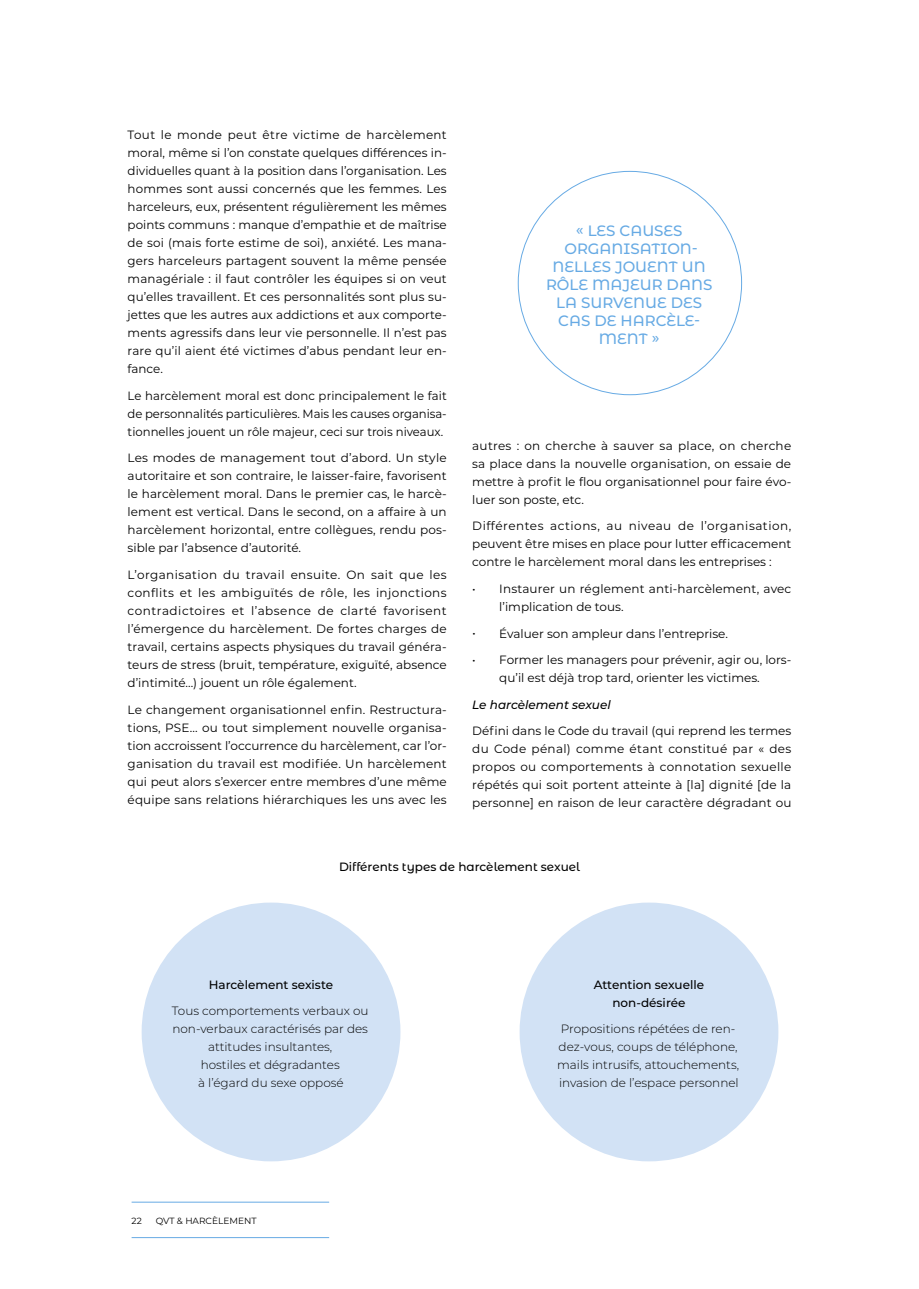
<style>
.page{position:relative;width:919px;height:1289px;background:#fff}
.page>*{position:absolute;margin:0;border:0;box-sizing:border-box;transform-origin:0 0}
.t1{font:500 15px/18px "Montserrat Alternates";color:#67aae4;text-align:center}
.t2{font:12px/18px "Montserrat";color:#000;text-align:justify}
.t3{font:300 12px/18px "Montserrat";color:#000;text-align:center}
.t4{font:500 12px/18px "Montserrat";color:#000;text-align:center}
.t5{font:500 12px "Montserrat Alternates";color:#000}
.t6{font:italic 500 12px "Montserrat";color:#000}
.t7{font:9px "Montserrat";color:#000}
</style>
<div class="page">
<hr style="left:132px;top:1201px;width:197px;height:1px;background:#67aae4">
<hr style="left:132px;top:1237px;width:197px;height:1px;background:#67aae4">
<div style="left:142px;top:902px;width:258px;height:259px;background:#d2e2f5;border-radius:50%"></div>
<div style="left:519px;top:902px;width:259px;height:259px;background:#d2e2f5;border-radius:50%"></div>
<p class="t2" style="left:128px;top:125px;width:320px">Tout le monde peut être victime de harcèlement moral, même si l’on constate quelques différences in&shy;dividuelles quant à la position dans l’organisation. Les hommes sont aussi concernés que les femmes. Les harceleurs, eux, présentent régulièrement les mêmes points communs : manque d’empathie et de maîtrise de soi (mais forte estime de soi), anxiété. Les mana&shy;gers harceleurs partagent souvent la même pensée managériale : il faut contrôler les équipes si on veut qu’elles travaillent. Et ces personnalités sont plus su&shy;jettes que les autres aux addictions et aux comporte&shy;ments agressifs dans leur vie personnelle. Il n’est pas rare qu’il aient été victimes d’abus pendant leur en&shy;fance.</p>
<p class="t2" style="left:128px;top:386px;width:320px">Le harcèlement moral est donc principalement le fait de personnalités particulières. Mais les causes organisa&shy;tionnelles jouent un rôle majeur, ceci sur trois niveaux.</p>
<p class="t2" style="left:128px;top:449px;width:320px">Les modes de management tout d’abord. Un style autoritaire et son contraire, le laisser-faire, favorisent le harcèlement moral. Dans le premier cas, le harcè&shy;lement est vertical. Dans le second, on a affaire à un harcèlement horizontal, entre collègues, rendu pos&shy;sible par l’absence d’autorité.</p>
<p class="t2" style="left:128px;top:565px;width:321px">L’organisation du travail ensuite. On sait que les conflits et les ambiguïtés de rôle, les injonctions contradictoires et l’absence de clarté favorisent l’émergence du harcèlement. De fortes charges de travail, certains aspects physiques du travail généra&shy;teurs de stress (bruit, température, exiguïté, absence d’intimité...) jouent un rôle également.</p>
<p class="t2" style="left:128px;top:700px;width:321px">Le changement organisationnel enfin. Restructura&shy;tions, PSE... ou tout simplement nouvelle organisa&shy;tion accroissent l’occurrence du harcèlement, car l’or&shy;ganisation du travail est modifiée. Un harcèlement qui peut alors s’exercer entre membres d’une même équipe sans relations hiérarchiques les uns avec les</p>
<p class="t1" style="left:546px;top:221px;width:168px">« LES CAUSES<br>ORGANISATION-<br>NELLES JOUENT UN<br>RÔLE MAJEUR DANS<br>LA SURVENUE DES<br>CAS DE HARCÈLE-<br>MENT »</p>
<p class="t2" style="left:472px;top:436px;width:320px">autres : on cherche à sauver sa place, on cherche sa place dans la nouvelle organisation, on essaie de mettre à profit le flou organisationnel pour faire évo&shy;luer son poste, etc.</p>
<p class="t2" style="left:472px;top:517px;width:320px">Différentes actions, au niveau de l’organisation, peuvent être mises en place pour lutter efficacement contre le harcèlement moral dans les entreprises :</p>
<p class="t2" style="left:499px;top:579px;width:293px;text-indent:-27px">• Instaurer un réglement anti-harcèlement, avec l’implication de tous.</p>
<p class="t2" style="left:472px;top:624px;width:257px">• Évaluer son ampleur dans l’entreprise.</p>
<p class="t2" style="left:472px;top:650px;width:320px;text-align:center">• Former les managers pour prévenir, agir ou, lors&shy;qu’il est déjà trop tard, orienter les victimes.</p>
<p class="t6" style="left:472px;top:696px;width:140px">Le harcèlement sexuel</p>
<p class="t2" style="left:472px;top:721px;width:321px">Défini dans le Code du travail (qui reprend les termes du Code pénal) comme étant constitué par « des propos ou comportements à connotation sexuelle répétés qui soit portent atteinte à [la] dignité [de la personne] en raison de leur caractère dégradant ou</p>
<p class="t5" style="left:339px;top:858px;width:242px">Différents types de harcèlement sexuel</p>
<p class="t4" style="left:209px;top:974px;width:126px">Harcèlement sexiste</p>
<p class="t3" style="left:172px;top:1001px;width:198px">Tous comportements verbaux ou non-verbaux caractérisés par des attitudes insultantes,<br>hostiles et dégradantes<br>à l’égard du sexe opposé</p>
<p class="t7" style="left:132px;top:1214px;width:12px">22</p>
<p class="t7" style="left:156px;top:1214px;width:102px">QVT &amp; HARCÈLEMENT</p>
<p class="t4" style="left:593px;top:974px;width:112px">Attention sexuelle non-désirée</p>
<p class="t3" style="left:557px;top:1019px;width:183px">Propositions répétées de ren&shy;dez-vous, coups de téléphone, mails intrusifs, attouchements, invasion de l’espace personnel</p>
</div>
